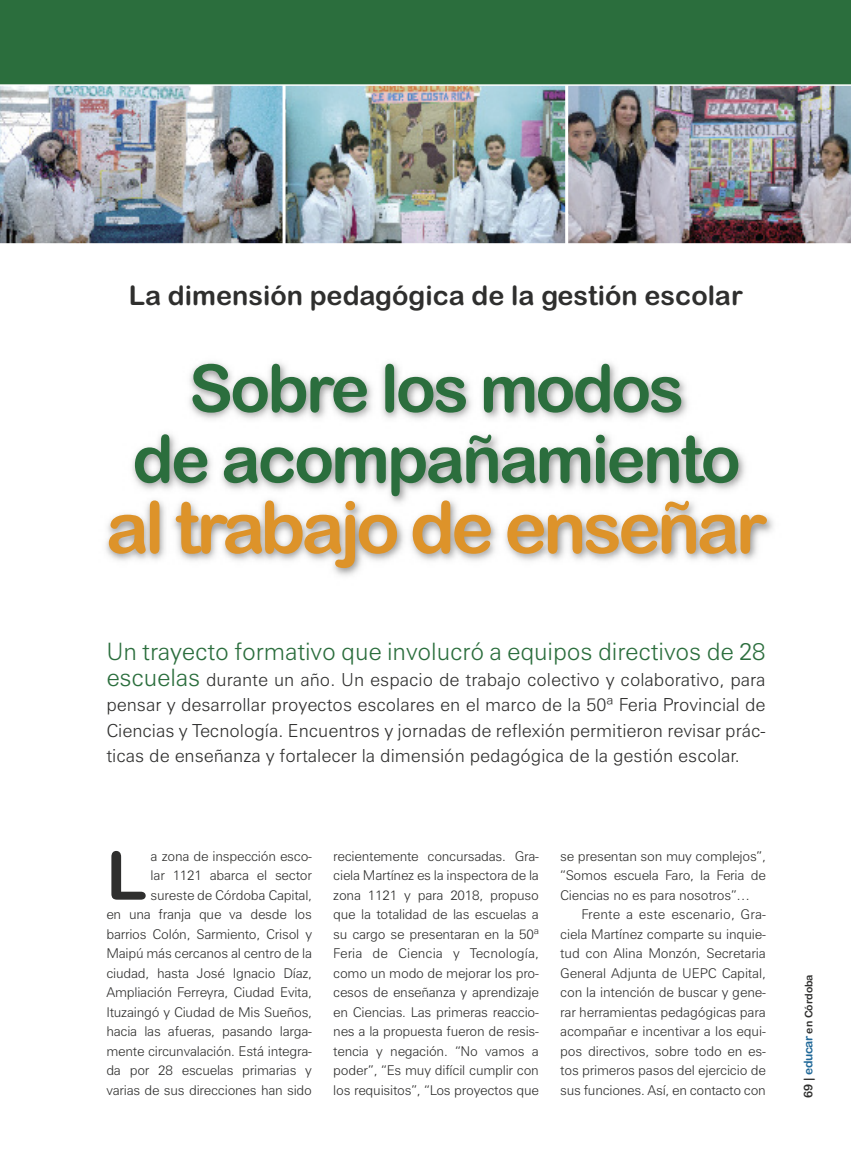
<style>
.page{position:relative;width:851px;height:1170px;background:#fff}
.page>*{position:absolute;margin:0;border:0;box-sizing:border-box;transform-origin:0 0}
.t1{font:72px "Arial Rounded MT Bold";letter-spacing:-.055em;color:#dd932a}
.t2{font:66.9px "Arial Rounded MT Bold";color:#2f2f2e}
.t3{font:66px/70.5px "Arial Rounded MT Bold";letter-spacing:-.04em;color:#2b6e3d;text-align:center}
.t4{font:27px "Arial Rounded MT Bold";color:#2f2f2e}
.t5{font:300 24px "Zurich BT";letter-spacing:-.005em;color:#2b6e3d}
.t6{font:300 18px/25.5px "Zurich BT";color:#2f2f2e;text-align:justify}
.t7{font:300 13.5px/19.5px "Zurich BT";letter-spacing:-.015em;color:#2f2f2e;text-align:justify}
.t8{font:10.5px "Arial Rounded MT Bold";color:#2f2f2e}
.s1{font-size:24px;color:#2b6e3d}
.s2{font-size:12px}
.s3{font-size:12px;color:#206898}
</style>
<div class="page">
<div style="left:0;top:0;width:850px;height:243px;background:#2b6e3d"></div>
<img style="left:0;top:86px;width:850px;height:157px">
<img style="left:106px;top:362px;width:667px;height:214px">
<hr style="left:282px;top:85px;width:3px;height:160px;background:#fff">
<hr style="left:565px;top:85px;width:3px;height:160px;background:#fff">
<hr style="left:0;top:84px;width:850px;height:2px;background:#fff">
<h3 class="t4" style="left:129px;top:280px;width:615px">La dimensión pedagógica de la gestión escolar</h3>
<h3 class="t3" style="left:132px;top:354px;width:609px">Sobre los modos<br>de acompañamiento</h3>
<h1 class="t1" style="left:106px;top:486px;width:662px">al trabajo de enseñar</h1>
<h3 class="t5" style="left:106px;top:643px;width:660px">Un trayecto formativo que involucró a equipos directivos de 28</h3>
<p class="t6" style="left:106px;top:668px;width:660px"><span class="s1">escuelas</span> durante un año. Un espacio de trabajo colectivo y colaborativo, para pensar y desarrollar proyectos escolares en el marco de la 50ª Feria Provincial de Ciencias y Tecnología. Encuentros y jornadas de reflexión permitieron revisar prác&shy;ticas de enseñanza y fortalecer la dimensión pedagógica de la gestión escolar.</p>
<p class="t7" style="left:106px;top:847px;width:207px;text-align:right">a zona de inspección esco-<br>lar 1121 abarca el sector sureste de Córdoba Capital,<br>en una franja que va desde los barrios Colón, Sarmiento, Crisol y<br>Maipú más cercanos al centro de la ciudad, hasta José Ignacio Díaz,<br>Ampliación Ferreyra, Ciudad Evita,<br>Ituzaingó y Ciudad de Mis Sueños, hacia las afueras, pasando larga&shy;mente circunvalación. Está integra&shy;da por 28 escuelas primarias y varias de sus direcciones han sido</p>
<p class="t7" style="left:333px;top:847px;width:207px">recientemente concursadas. Gra&shy;ciela Martínez es la inspectora de la zona 1121 y para 2018, propuso que la totalidad de las escuelas a su cargo se presentaran en la 50ª Feria de Ciencia y Tecnología, como un modo de mejorar los pro&shy;cesos de enseñanza y aprendizaje en Ciencias. Las primeras reaccio&shy;nes a la propuesta fueron de resis&shy;tencia y negación. “No vamos a poder”, “Es muy difícil cumplir con los requisitos”, “Los proyectos que</p>
<p class="t7" style="left:560px;top:847px;width:207px">se presentan son muy complejos”, “Somos escuela Faro, la Feria de Ciencias no es para nosotros”…</p>
<h2 class="t2" style="left:106px;top:837px;width:42px">L</h2>
<p class="t7" style="left:560px;top:905px;width:207px;text-indent:21px">Frente a este escenario, Gra&shy;ciela Martínez comparte su inquie&shy;tud con Alina Monzón, Secretaria General Adjunta de UEPC Capital, con la intención de buscar y gene&shy;rar herramientas pedagógicas para acompañar e incentivar a los equi&shy;pos directivos, sobre todo en es&shy;tos primeros pasos del ejercicio de sus funciones. Así, en contacto con</p>
<p class="t8" style="left:802px;top:1098px;width:125px;rotate:-90deg"><span class="s2">69 |</span> <span class="s3">educar</span> en Córdoba</p>
</div>
